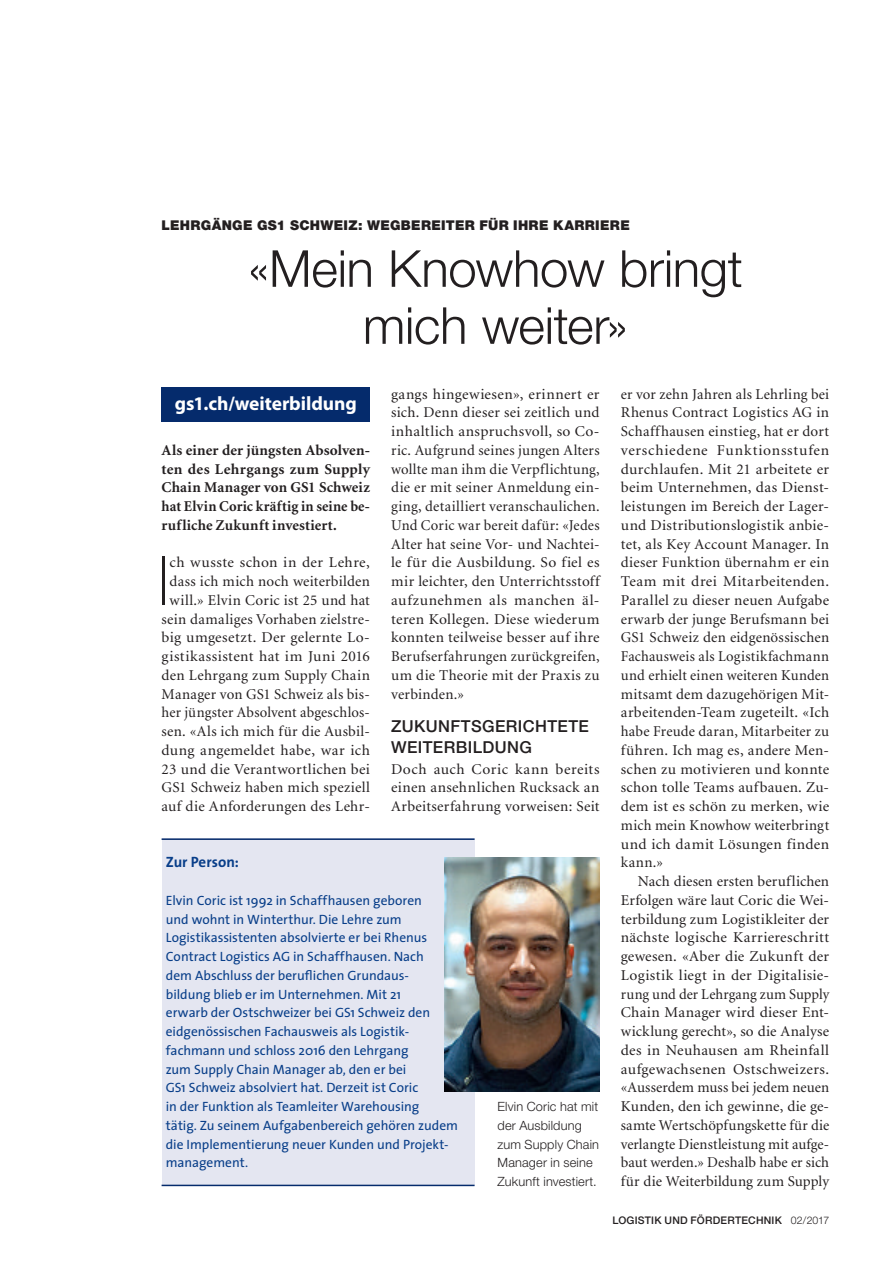
<style>
.page{position:relative;width:893px;height:1263px;background:#fff}
.page>*{position:absolute;margin:0;border:0;box-sizing:border-box;transform-origin:0 0}
.t1{font:100 67.5px "Helvetica Neue";color:#231f20}
.t2{font:300 51px/57px "Helvetica Neue";letter-spacing:-.01em;color:#231f20;text-align:center}
.t3{font:700 19.5px "Myriad Pro";letter-spacing:-.005em;color:#fff}
.t4{font:500 16.5px/20.7px "Helvetica Neue";letter-spacing:.025em;color:#231f20}
.t5{font:15px/18.8px "Minion";letter-spacing:.02em;color:#231f20;text-align:justify}
.t6{font:700 15px/18.8px "Minion";letter-spacing:.02em;color:#231f20;text-align:justify}
.t7{font:700 15px "The Sans";color:#083e89}
.t8{font:13.5px/18.8px "The Sans";color:#083e89}
.t9{font:900 13.5px "Helvetica Neue";letter-spacing:.025em;color:#231f20}
.t10{font:300 12.75px/18.8px "Helvetica Neue";letter-spacing:.015em;color:#231f20}
.t11{font:500 10.5px "Helvetica Neue";letter-spacing:.02em;color:#231f20}
.s1{font-weight:300}
</style>
<div class="page">
<div style="left:162px;top:387px;width:208px;height:35px;background:#052b6c"></div>
<div style="left:162px;top:838px;width:313px;height:348px;background:#e4e6f1"></div>
<hr style="left:162px;top:838px;width:313px;height:2px;background:#052b6c">
<hr style="left:162px;top:1185px;width:313px;height:1px;background:#052b6c">
<img style="left:444px;top:857px;width:156px;height:235px">
<p class="t9" style="left:162px;top:217px;width:470px">LEHRGÄNGE GS1 SCHWEIZ: WEGBEREITER FÜR IHRE KARRIERE</p>
<h2 class="t2" style="left:248px;top:239px;width:496px">«Mein Knowhow bringt mich weiter»</h2>
<h3 class="t3" style="left:175px;top:391px;width:183px">gs1.ch/weiterbildung</h3>
<p class="t6" style="left:162px;top:441px;width:210px">Als einer der jüngsten Absolven&shy;ten des Lehrgangs zum Supply Chain Manager von GS1 Schweiz hat Elvin Coric kräftig in seine be&shy;rufliche Zukunft investiert.</p>
<h1 class="t1" style="left:157px;top:542px;width:13px">I</h1>
<p class="t5" style="left:162px;top:554px;width:210px;text-align:center">ch wusste schon in der Lehre, dass ich mich noch weiterbilden will.» Elvin Coric ist 25 und hat sein damaliges Vorhaben zielstre&shy;big umgesetzt. Der gelernte Lo&shy;gistikassistent hat im Juni 2016 den Lehrgang zum Supply Chain<br>Manager von GS1 Schweiz als bis&shy;her jüngster Absolvent abgeschlos&shy;sen. «Als ich mich für die Ausbil&shy;dung angemeldet habe, war ich<br>23 und die Verantwortlichen bei<br>GS1 Schweiz haben mich speziell auf die Anforderungen des Lehr-</p>
<p class="t5" style="left:391px;top:385px;width:210px">gangs hingewiesen», erinnert er sich. Denn dieser sei zeitlich und inhaltlich anspruchsvoll, so Co&shy;ric. Aufgrund seines jungen Alters wollte man ihm die Verpflichtung, die er mit seiner Anmeldung ein&shy;ging, detailliert veranschaulichen.<br>Und Coric war bereit dafür: «Jedes Alter hat seine Vor- und Nachtei&shy;le für die Ausbildung. So fiel es mir leichter, den Unterrichtsstoff aufzunehmen als manchen äl&shy;teren Kollegen. Diese wiederum konnten teilweise besser auf ihre Berufserfahrungen zurückgreifen, um die Theorie mit der Praxis zu verbinden.»</p>
<p class="t4" style="left:391px;top:716px;width:199px">ZUKUNFTSGERICHTETE<br>WEITERBILDUNG</p>
<p class="t5" style="left:391px;top:760px;width:210px">Doch auch Coric kann bereits einen ansehnlichen Rucksack an Arbeitserfahrung vorweisen: Seit</p>
<p class="t7" style="left:166px;top:853px;width:75px">Zur Person:</p>
<p class="t8" style="left:166px;top:891px;width:294px">Elvin Coric ist 1992 in Schaffhausen geboren<br>und wohnt in Winterthur. Die Lehre zum Logistikassistenten absolvierte er bei Rhenus Contract Logistics AG in Schaffhausen. Nach<br>dem Abschluss der beruflichen Grundaus-<br>bildung blieb er im Unternehmen. Mit 21<br>erwarb der Ostschweizer bei GS1 Schweiz den eidgenössischen Fachausweis als Logistik&shy;fachmann und schloss 2016 den Lehrgang<br>zum Supply Chain Manager ab, den er bei<br>GS1 Schweiz absolviert hat. Derzeit ist Coric<br>in der Funktion als Teamleiter Warehousing<br>tätig. Zu seinem Aufgabenbereich gehören zudem die Implementierung neuer Kunden und Projekt&shy;management.</p>
<p class="t10" style="left:497px;top:1097px;width:103px">Elvin Coric hat mit der Ausbildung zum Supply Chain<br>Manager in seine<br>Zukunft investiert.</p>
<p class="t5" style="left:621px;top:385px;width:210px">er vor zehn Jahren als Lehrling bei Rhenus Contract Logistics AG in Schaffhausen einstieg, hat er dort verschiedene Funktionsstufen durchlaufen. Mit 21 arbeitete er beim Unternehmen, das Dienst&shy;leistungen im Bereich der Lager&shy;und Distributionslogistik anbie&shy;tet, als Key Account Manager. In dieser Funktion übernahm er ein Team mit drei Mitarbeitenden.<br>Parallel zu dieser neuen Aufgabe erwarb der junge Berufsmann bei GS1 Schweiz den eidgenössischen Fachausweis als Logistikfachmann und erhielt einen weiteren Kunden mitsamt dem dazugehörigen Mit&shy;arbeitenden-Team zugeteilt. «Ich habe Freude daran, Mitarbeiter zu führen. Ich mag es, andere Men&shy;schen zu motivieren und konnte schon tolle Teams aufbauen. Zu&shy;dem ist es schön zu merken, wie mich mein Knowhow weiterbringt und ich damit Lösungen finden kann.»</p>
<p class="t5" style="left:621px;top:872px;width:210px;text-indent:17px">Nach diesen ersten beruflichen Erfolgen wäre laut Coric die Wei&shy;terbildung zum Logistikleiter der nächste logische Karriereschritt gewesen. «Aber die Zukunft der Logistik liegt in der Digitalisie&shy;rung und der Lehrgang zum Supply Chain Manager wird dieser Ent&shy;wicklung gerecht», so die Analyse des in Neuhausen am Rheinfall aufgewachsenen Ostschweizers. «Ausserdem muss bei jedem neuen Kunden, den ich gewinne, die ge&shy;samte Wertschöpfungskette für die verlangte Dienstleistung mit aufge&shy;baut werden.» Deshalb habe er sich für die Weiterbildung zum Supply</p>
<p class="t11" style="left:612px;top:1214px;width:218px">LOGISTIK UND FÖRDERTECHNIK <span class="s1">02/2017</span></p>
</div>
